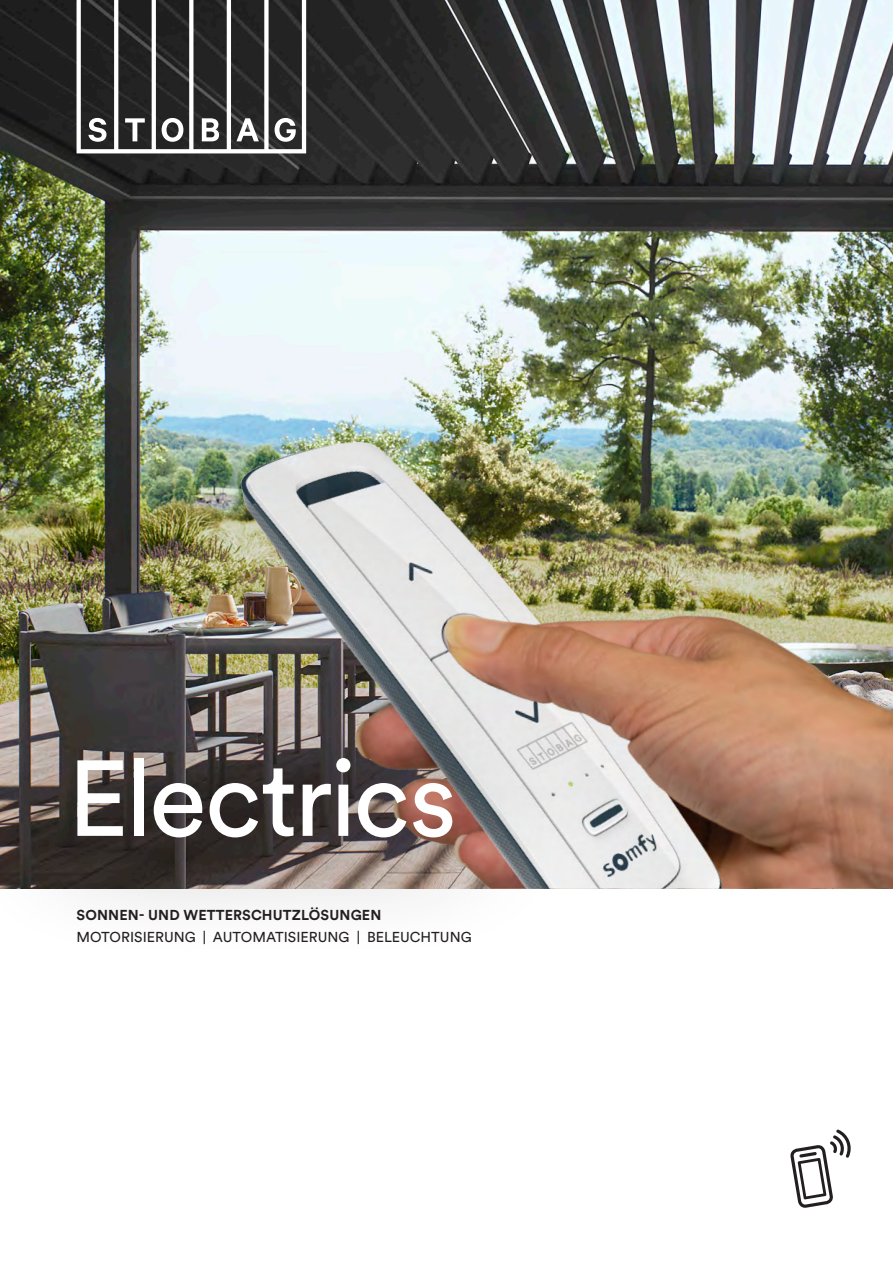
<style>
.page{position:relative;width:893px;height:1263px;background:#fff}
.page>*{position:absolute;margin:0;border:0;box-sizing:border-box;transform-origin:0 0}
.t1{font:106.5px "Circular XX";letter-spacing:-.025em;color:#fff}
.t2{font:14.25px "Circular XX";color:#231f20}
.t3{font:700 14.25px "Circular XX";letter-spacing:.01em;color:#231f20}
</style>
<div class="page">
<img style="left:0;top:0;width:893px;height:638px">
<img style="left:99px;top:360px;width:794px;height:529px">
<svg style="left:790px;top:1129px;width:61px;height:79px"></svg>
<svg style="left:77px;top:0;width:229px;height:153px"></svg>
<div style="left:0;top:638px;width:569px;height:323px;background:#231f20;opacity:.97"></div>
<h1 class="t1" style="left:67px;top:727px;width:391px">Electrics</h1>
<p class="t3" style="left:77px;top:905px;width:306px">SONNEN- UND WETTERSCHUTZLÖSUNGEN</p>
<p class="t2" style="left:77px;top:927px;width:397px">MOTORISIERUNG | AUTOMATISIERUNG | BELEUCHTUNG</p>
</div>
